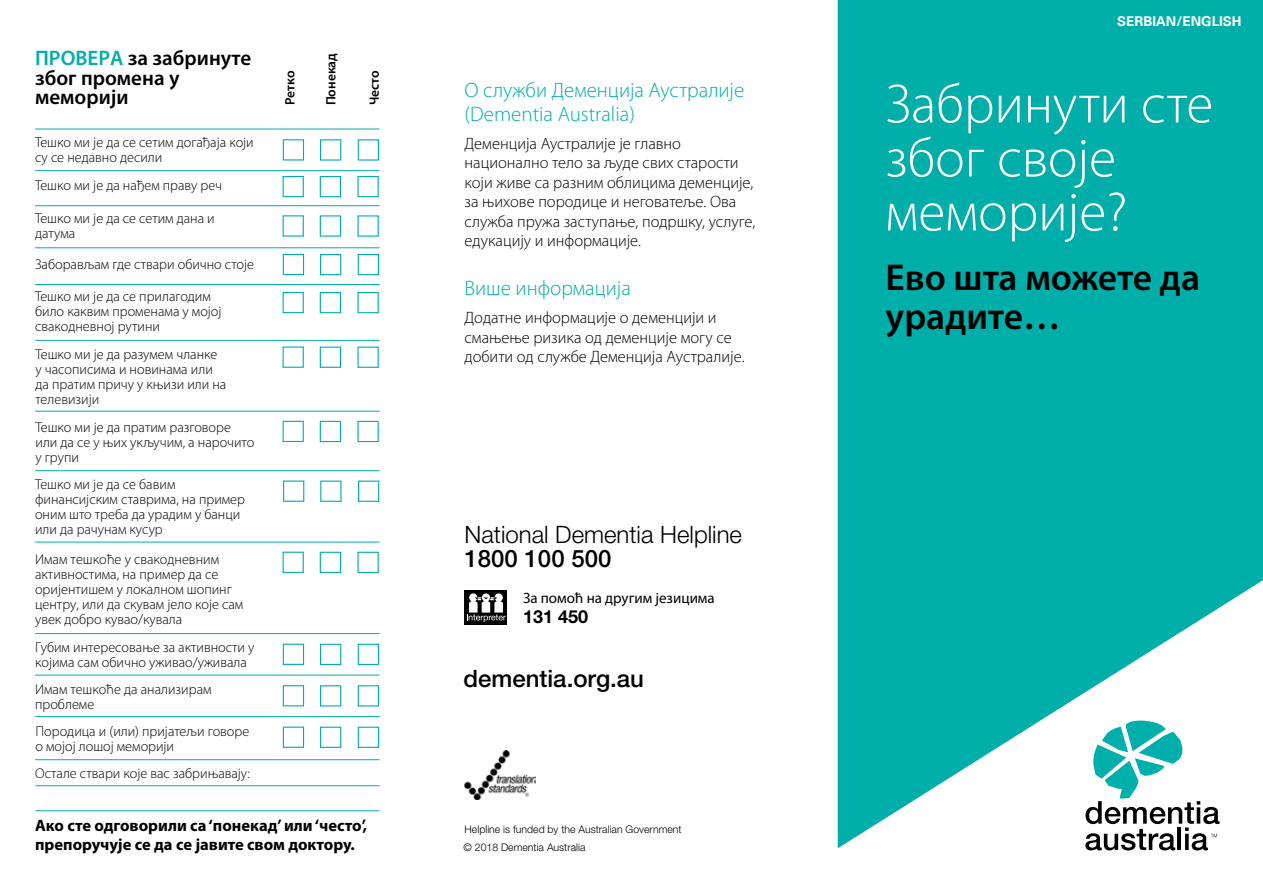
<style>
.page{position:relative;width:1263px;height:893px;background:#fff}
.page>*{position:absolute;margin:0;border:0;box-sizing:border-box;transform-origin:0 0}
.t1{font:300 55.5px/54px "Myriad Pro";color:#fff}
.t2{font:600 37.5px/39px "Myriad Pro";letter-spacing:-.005em;color:#000}
.t3{font:500 24px "Helvetica Neue LT Pro";color:#000}
.t4{font:300 24px "Helvetica Neue LT Pro";color:#000}
.t5{font:300 21px/24px "Myriad Pro";color:#00aea9}
.t6{font:600 21px/19.5px "Myriad Pro";color:#000}
.t7{font:700 18px "Helvetica Neue LT Pro";color:#000}
.t8{font:300 16.5px/19.5px "Myriad Pro";color:#000}
.t9{font:700 16.5px/19.5px "Myriad Pro";color:#000}
.t10{font:15px "Myriad Pro";color:#000}
.t11{font:300 14.25px/15px "Myriad Pro";color:#000}
.t12{font:600 13.5px "Myriad Pro";color:#000}
.t13{font:700 13.5px "Univers LT Std";color:#fff}
.t14{font:300 10.5px "Helvetica Neue LT Pro";color:#000}
.s1{color:#00aea9}
</style>
<div class="page">
<svg style="left:838px;top:0;width:425px;height:848px;background:#19b6b1"></svg>
<hr style="left:35px;top:785px;width:344px;height:1px;background:#00aea9">
<hr style="left:35px;top:810px;width:344px;height:1px;background:#00aea9">
<svg style="left:282px;top:139px;width:98px;height:609px"></svg>
<hr style="left:35px;top:170px;width:345px;height:1px;background:#00aea9">
<hr style="left:35px;top:129px;width:345px;height:1px;background:#00aea9">
<hr style="left:35px;top:205px;width:345px;height:1px;background:#00aea9">
<hr style="left:35px;top:248px;width:345px;height:1px;background:#00aea9">
<hr style="left:35px;top:284px;width:345px;height:1px;background:#00aea9">
<hr style="left:35px;top:340px;width:345px;height:1px;background:#00aea9">
<hr style="left:35px;top:411px;width:345px;height:1px;background:#00aea9">
<hr style="left:35px;top:470px;width:345px;height:1px;background:#00aea9">
<hr style="left:35px;top:542px;width:345px;height:1px;background:#00aea9">
<hr style="left:35px;top:633px;width:345px;height:1px;background:#00aea9">
<hr style="left:35px;top:675px;width:345px;height:1px;background:#00aea9">
<hr style="left:35px;top:716px;width:345px;height:1px;background:#00aea9">
<hr style="left:35px;top:759px;width:345px;height:1px;background:#00aea9">
<div style="left:465px;top:590px;width:42px;height:35px;background:#000"></div>
<div style="left:495px;top:593px;width:8px;height:9px;background:#fff;border-radius:50%"></div>
<div style="left:469px;top:593px;width:8px;height:9px;background:#fff;border-radius:50%"></div>
<div style="left:482px;top:593px;width:8px;height:9px;background:#fff;border-radius:50%"></div>
<svg style="left:467px;top:597px;width:39px;height:25px"></svg>
<img style="left:465px;top:750px;width:70px;height:49px">
<svg style="left:1085px;top:721px;width:134px;height:129px"></svg>
<h3 class="t6" style="left:35px;top:48px;width:218px"><span class="s1">ПРОВЕРА</span> за забринуте због промена у меморији</h3>
<p class="t11" style="left:35px;top:135px;width:220px">Тешко ми је да се сетим догађаја који су се недавно десили</p>
<p class="t11" style="left:35px;top:178px;width:189px">Тешко ми је да нађем праву реч</p>
<p class="t11" style="left:35px;top:211px;width:181px">Тешко ми је да се сетим дана и датума</p>
<p class="t11" style="left:35px;top:257px;width:221px">Заборављам где ствари обично стоје</p>
<p class="t11" style="left:35px;top:289px;width:188px">Тешко ми је да се прилагодим било каквим променама у мојој свакодневној рутини</p>
<p class="t11" style="left:36px;top:346px;width:192px">Тешко ми је да разумем чланке у часописима и новинама или да пратим причу у књизи или на телевизији</p>
<p class="t11" style="left:36px;top:419px;width:220px">Тешко ми је да пратим разговоре или да се у њих укључим, а нарочито у групи</p>
<p class="t11" style="left:35px;top:477px;width:211px">Тешко ми је да се бавим финансијским ставрима, на пример оним што треба да урадим у банци или да рачунам кусур</p>
<p class="t11" style="left:35px;top:551px;width:210px">Имам тешкоће у свакодневним активностима, на пример да се оријентишем у локалном шопинг центру, или да скувам јело које сам увек добро кувао/кувала</p>
<p class="t12" style="left:281px;top:105px;width:36px;rotate:-90deg">Ретко</p>
<p class="t12" style="left:322px;top:105px;width:54px;rotate:-90deg">Понекад</p>
<p class="t12" style="left:366px;top:105px;width:36px;rotate:-90deg">Често</p>
<p class="t11" style="left:35px;top:639px;width:221px">Губим интересовање за активности у којима сам обично уживао/уживала</p>
<p class="t11" style="left:35px;top:681px;width:178px">Имам тешкоће да анализирам проблеме</p>
<p class="t11" style="left:36px;top:723px;width:215px">Породица и (или) пријатељи говоре о мојој лошој меморији</p>
<p class="t11" style="left:35px;top:766px;width:216px">Остале ствари које вас забрињавају:</p>
<p class="t9" style="left:35px;top:815px;width:333px">Ако сте одговорили са ‘понекад’ или ‘често’, препоручује се да се јавите свом доктору.</p>
<h3 class="t5" style="left:465px;top:77px;width:281px">О служби Деменција Аустралије (Dementia Australia)</h3>
<p class="t8" style="left:465px;top:133px;width:292px">Деменција Аустралије је главно национално тело за људе свих старости који живе са разним облицима деменције, за њихове породице и неговатеље. Ова служба пружа заступање, подршку, услуге, едукацију и информације.</p>
<h3 class="t5" style="left:465px;top:276px;width:168px">Више информација</h3>
<p class="t8" style="left:465px;top:308px;width:281px">Додатне информације о деменцији и смањење ризика од деменције могу се добити од службе Деменција Аустралије.</p>
<h3 class="t4" style="left:465px;top:520px;width:279px">National Dementia Helpline</h3>
<h3 class="t3" style="left:465px;top:544px;width:148px">1800 100 500</h3>
<p class="t10" style="left:523px;top:589px;width:193px">За помоћ на другим језицима</p>
<p class="t7" style="left:523px;top:605px;width:67px">131 450</p>
<h3 class="t3" style="left:463px;top:664px;width:182px">dementia.org.au</h3>
<p class="t14" style="left:465px;top:823px;width:219px">Helpline is funded by the Australian Government</p>
<p class="t14" style="left:463px;top:841px;width:123px">© 2018 Dementia Australia</p>
<p class="t13" style="left:1117px;top:13px;width:126px">SERBIAN/ENGLISH</p>
<h1 class="t1" style="left:885px;top:76px;width:329px">Забринути сте због своје меморије?</h1>
<h2 class="t2" style="left:885px;top:257px;width:316px">Ево шта можете да урадите…</h2>
</div>
